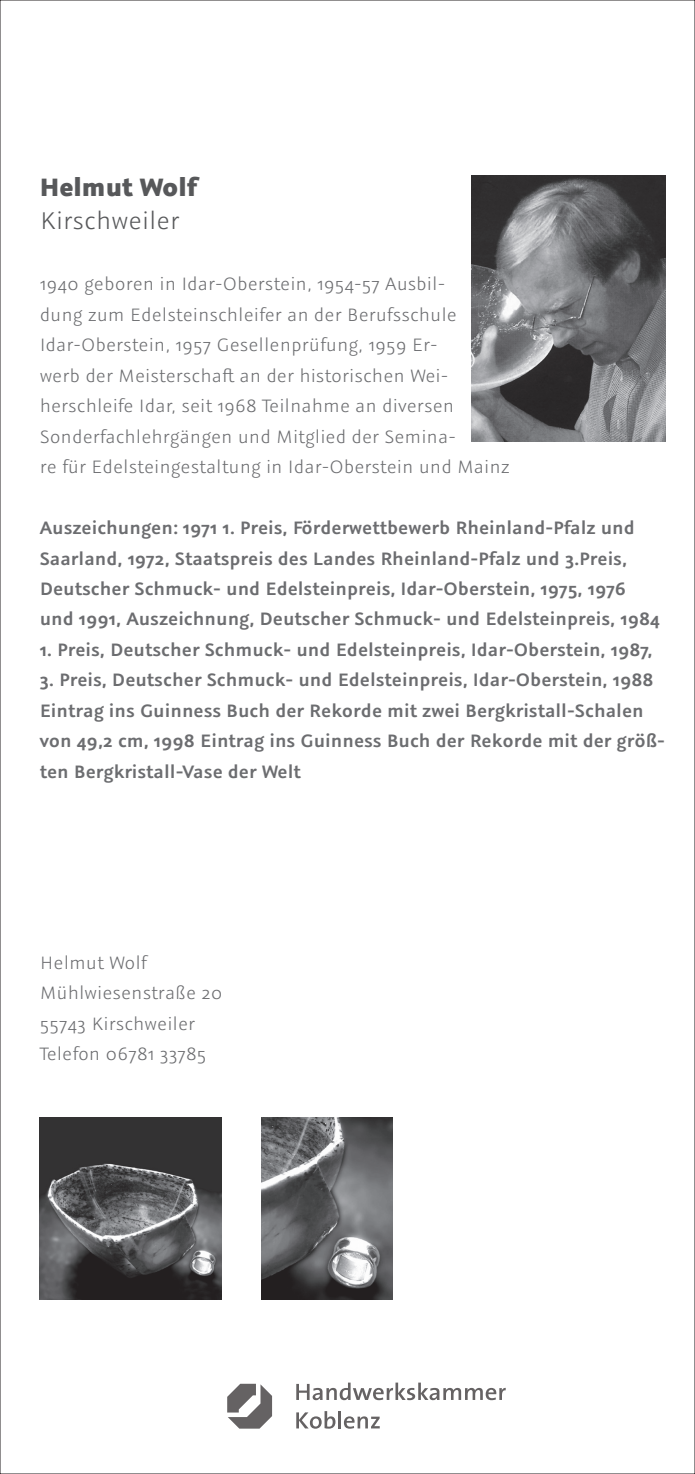
<style>
.page{position:relative;width:695px;height:1474px;background:#fff}
.page>*{position:absolute;margin:0;border:0;box-sizing:border-box;transform-origin:0 0}
.t1{font:700 28px "Graublau Sans";color:#57585a}
.t2{font:300 27.12px "Graublau Sans";color:#57585a}
.t3{font:600 20.12px/30.4px "Graublau Sans";color:#6c6d70}
.t4{font:300 20.12px/30.4px "Graublau Sans";color:#6c6d70}
</style>
<div class="page">
<img style="left:471px;top:176px;width:194px;height:265px">
<img style="left:40px;top:1117px;width:182px;height:182px">
<svg style="left:296px;top:1382px;width:209px;height:18px"></svg>
<svg style="left:296px;top:1411px;width:39px;height:17px"></svg>
<hr style="left:338px;top:1410px;width:3px;height:18px;background:#231f20">
<svg style="left:344px;top:1416px;width:35px;height:12px"></svg>
<svg style="left:227px;top:1383px;width:45px;height:45px"></svg>
<img style="left:262px;top:1117px;width:131px;height:182px">
<h1 class="t1" style="left:40px;top:170px;width:159px">Helmut Wolf</h1>
<h2 class="t2" style="left:40px;top:204px;width:141px">Kirschweiler</h2>
<p class="t4" style="left:40px;top:268px;width:471px">1940 geboren in Idar-Oberstein, 1954-57 Ausbil-<br>dung zum Edelsteinschleifer an der Berufsschule Idar-Oberstein, 1957 Gesellenprüfung, 1959 Er-<br>werb der Meisterschaft an der historischen Wei&shy;herschleife Idar, seit 1968 Teilnahme an diversen Sonderfachlehrgängen und Mitglied der Semina-<br>re für Edelsteingestaltung in Idar-Oberstein und Mainz</p>
<p class="t3" style="left:40px;top:512px;width:621px">Auszeichungen: 1971 1. Preis, Förderwettbewerb Rheinland-Pfalz und Saarland, 1972, Staatspreis des Landes Rheinland-Pfalz und 3.Preis, Deutscher Schmuck- und Edelsteinpreis, Idar-Oberstein, 1975, 1976 und 1991, Auszeichnung, Deutscher Schmuck- und Edelsteinpreis, 1984</p>
<p class="t3" style="left:40px;top:633px;width:614px">1. Preis, Deutscher Schmuck- und Edelsteinpreis, Idar-Oberstein, 1987,</p>
<p class="t3" style="left:40px;top:664px;width:626px">3. Preis, Deutscher Schmuck- und Edelsteinpreis, Idar-Oberstein, 1988<br>Eintrag ins Guinness Buch der Rekorde mit zwei Bergkristall-Schalen von 49,2 cm, 1998 Eintrag ins Guinness Buch der Rekorde mit der größ&shy;ten Bergkristall-Vase der Welt</p>
<p class="t4" style="left:40px;top:946px;width:185px">Helmut Wolf<br>Mühlwiesenstraße 20<br>55743 Kirschweiler<br>Telefon 06781 33785</p>
</div>
